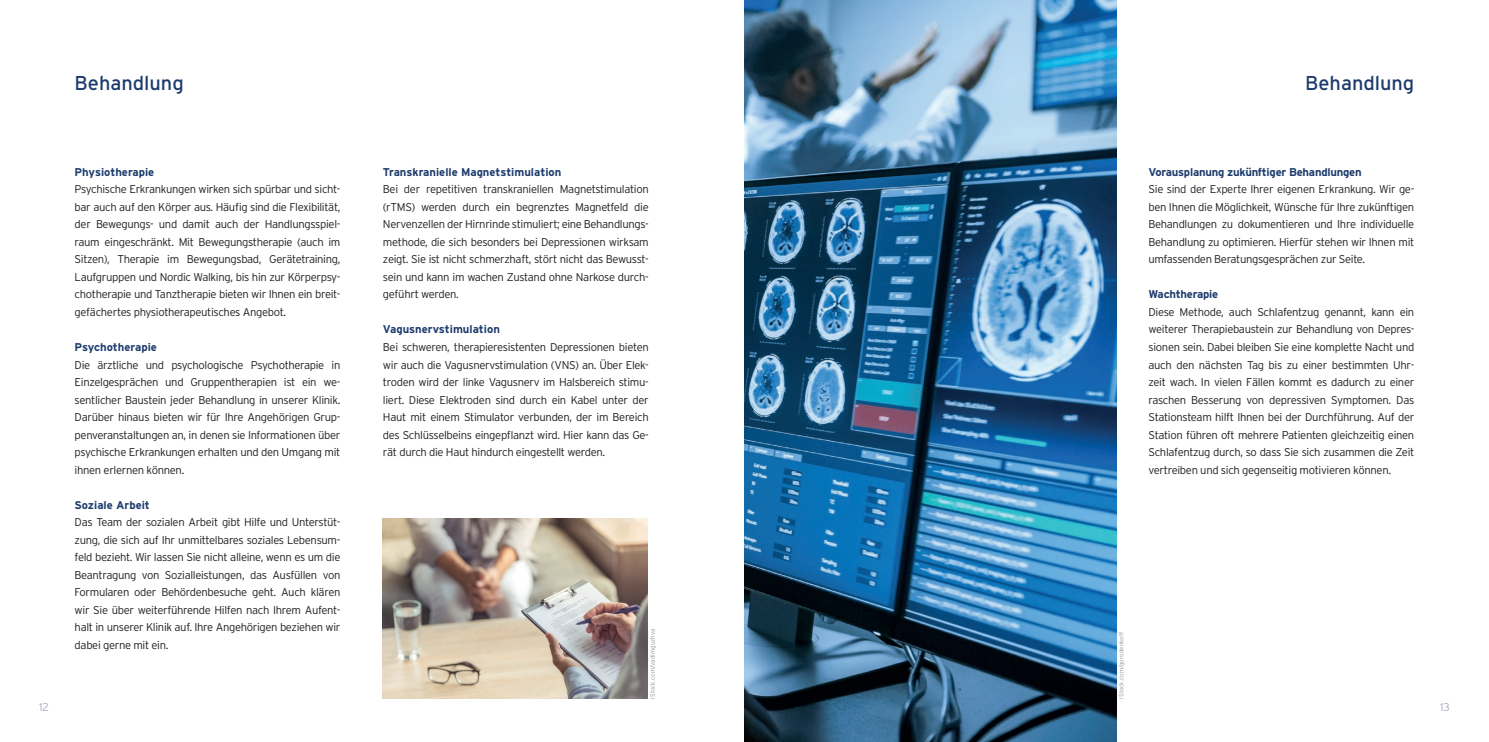
<style>
.page{position:relative;width:1489px;height:742px;background:#fff}
.page>*{position:absolute;margin:0;border:0;box-sizing:border-box;transform-origin:0 0}
.t1{font:20px "Interstate";color:#1c3b6c}
.t2{font:300 11.25px/17.5px "Interstate";letter-spacing:-.03em;color:#231f20;text-align:justify}
.t3{font:700 11.25px "Interstate";color:#1c3b6c}
.t4{font:700 11.25px "Interstate";letter-spacing:-.02em;color:#1c3b6c}
.t5{font:300 11.25px "Interstate";color:#abacc3}
.t6{font:300 6.25px "Interstate";color:#939598}
</style>
<div class="page">
<img style="left:744px;top:0;width:372px;height:741px">
<img style="left:382px;top:518px;width:266px;height:180px">
<p class="t1" style="left:75px;top:71px;width:111px">Behandlung</p>
<p class="t1" style="left:1305px;top:71px;width:111px">Behandlung</p>
<p class="t3" style="left:75px;top:165px;width:81px">Physiotherapie</p>
<p class="t2" style="left:75px;top:180px;width:267px">Psychische Erkrankungen wirken sich spürbar und sicht&shy;bar auch auf den Körper aus. Häufig sind die Flexibilität, der Bewegungs- und damit auch der Handlungsspiel&shy;raum eingeschränkt. Mit Bewegungstherapie (auch im Sitzen), Therapie im Bewegungsbad, Gerätetraining, Laufgruppen und Nordic Walking, bis hin zur Körperpsy&shy;chotherapie und Tanztherapie bieten wir Ihnen ein breit&shy;gefächertes physiotherapeutisches Angebot.</p>
<p class="t3" style="left:75px;top:340px;width:84px">Psychotherapie</p>
<p class="t2" style="left:75px;top:355px;width:267px">Die ärztliche und psychologische Psychotherapie in Einzelgesprächen und Gruppentherapien ist ein we&shy;sentlicher Baustein jeder Behandlung in unserer Klinik.<br>Darüber hinaus bieten wir für Ihre Angehörigen Grup&shy;penveranstaltungen an, in denen sie Informationen über psychische Erkrankungen erhalten und den Umgang mit ihnen erlernen können.</p>
<p class="t3" style="left:75px;top:498px;width:77px">Soziale Arbeit</p>
<p class="t2" style="left:75px;top:513px;width:267px">Das Team der sozialen Arbeit gibt Hilfe und Unterstüt&shy;zung, die sich auf Ihr unmittelbares soziales Lebensum&shy;feld bezieht. Wir lassen Sie nicht alleine, wenn es um die Beantragung von Sozialleistungen, das Ausfüllen von Formularen oder Behördenbesuche geht. Auch klären wir Sie über weiterführende Hilfen nach Ihrem Aufent&shy;halt in unserer Klinik auf. Ihre Angehörigen beziehen wir dabei gerne mit ein.</p>
<p class="t3" style="left:383px;top:165px;width:180px">Transkranielle Magnetstimulation</p>
<p class="t2" style="left:383px;top:180px;width:267px">Bei der repetitiven transkraniellen Magnetstimulation (rTMS) werden durch ein begrenztes Magnetfeld die Nervenzellen der Hirnrinde stimuliert; eine Behandlungs&shy;methode, die sich besonders bei Depressionen wirksam zeigt. Sie ist nicht schmerzhaft, stört nicht das Bewusst&shy;sein und kann im wachen Zustand ohne Narkose durch&shy;geführt werden.</p>
<p class="t3" style="left:383px;top:323px;width:118px">Vagusnervstimulation</p>
<p class="t2" style="left:383px;top:338px;width:267px">Bei schweren, therapieresistenten Depressionen bieten wir auch die Vagusnervstimulation (VNS) an. Über Elek&shy;troden wird der linke Vagusnerv im Halsbereich stimu&shy;liert. Diese Elektroden sind durch ein Kabel unter der Haut mit einem Stimulator verbunden, der im Bereich des Schlüsselbeins eingepflanzt wird. Hier kann das Ge&shy;rät durch die Haut hindurch eingestellt werden.</p>
<p class="t4" style="left:1148px;top:165px;width:215px">Vorausplanung zukünftiger Behandlungen</p>
<p class="t2" style="left:1148px;top:180px;width:267px">Sie sind der Experte Ihrer eigenen Erkrankung. Wir ge&shy;ben Ihnen die Möglichkeit, Wünsche für Ihre zukünftigen Behandlungen zu dokumentieren und Ihre individuelle Behandlung zu optimieren. Hierfür stehen wir Ihnen mit umfassenden Beratungsgesprächen zur Seite.</p>
<p class="t4" style="left:1148px;top:288px;width:71px">Wachtherapie</p>
<p class="t2" style="left:1148px;top:303px;width:267px">Diese Methode, auch Schlafentzug genannt, kann ein weiterer Therapiebaustein zur Behandlung von Depres&shy;sionen sein. Dabei bleiben Sie eine komplette Nacht und auch den nächsten Tag bis zu einer bestimmten Uhr&shy;zeit wach. In vielen Fällen kommt es dadurch zu einer raschen Besserung von depressiven Symptomen. Das Stationsteam hilft Ihnen bei der Durchführung. Auf der Station führen oft mehrere Patienten gleichzeitig einen Schlafentzug durch, so dass Sie sich zusammen die Zeit vertreiben und sich gegenseitig motivieren können.</p>
<p class="t6" style="left:649px;top:698px;width:71px;rotate:-90deg">iStock.com/vadimguzhva</p>
<p class="t6" style="left:1117px;top:698px;width:68px;rotate:-90deg">iStock.com/gorodenkoff</p>
<p class="t5" style="left:39px;top:700px;width:11px">12</p>
<p class="t5" style="left:1440px;top:700px;width:11px">13</p>
</div>
